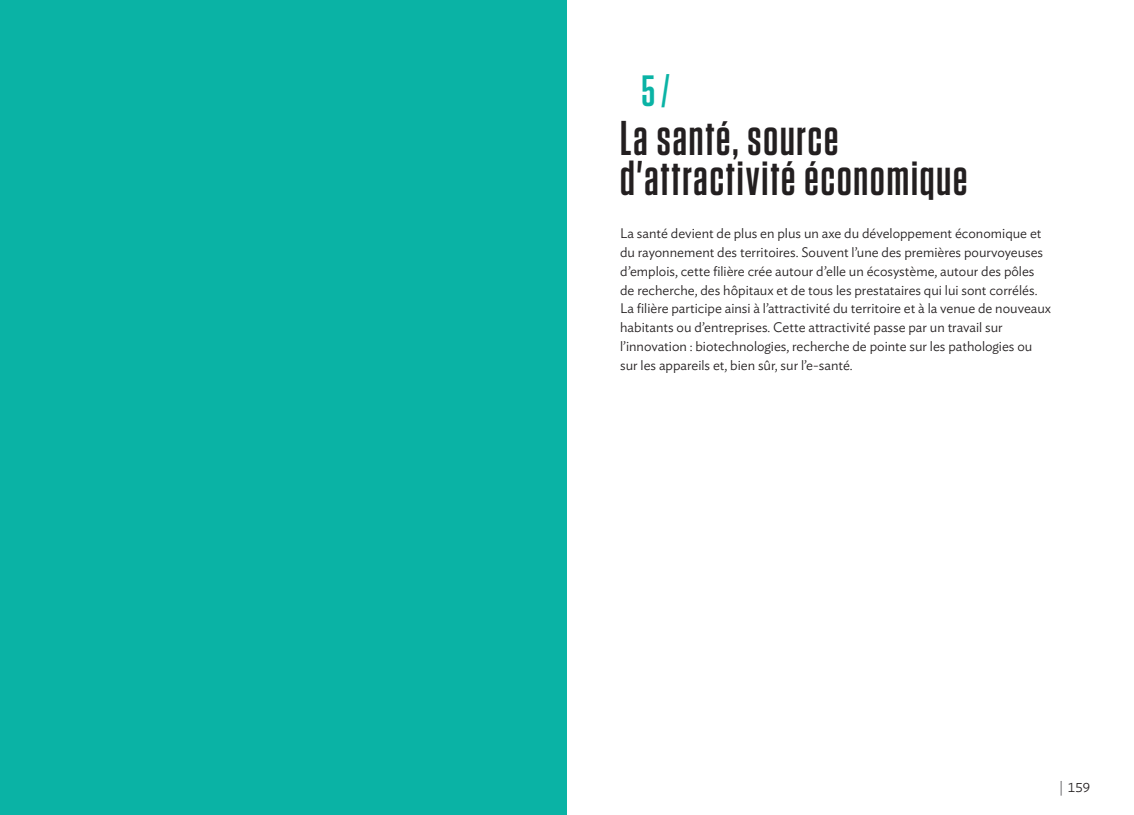
<style>
.page{position:relative;width:1134px;height:815px;background:#fff}
.page>*{position:absolute;margin:0;border:0;box-sizing:border-box;transform-origin:0 0}
._2019_PARTIE{font:600 48.75px/40px "Tungsten Narrow";letter-spacing:.04em;color:#231f20}
._2019_PARTIE_Page_In{font:600 43.75px "Tungsten Narrow";color:#0ab3a5}
.texte_intro{font:300 13.75px/18.8px "Ideal Sans";color:#231f20}
.t1{font:300 13.12px "Ideal Sans";color:#231f20}
.s1{font-size:15px;color:#636366}
</style>
<div class="page">
<div style="left:0;top:0;width:567px;height:815px;background:#0ab3a5"></div>
<p class="_2019_PARTIE_Page_In" style="left:641px;top:69px;width:30px">5 /</p>
<p class="_2019_PARTIE" style="left:620px;top:119px;width:349px">La santé, source d'attractivité économique</p>
<p class="texte_intro" style="left:620px;top:223px;width:432px">La santé devient de plus en plus un axe du développement économique et du rayonnement des territoires. Souvent l’une des premières pourvoyeuses d’emplois, cette filière crée autour d’elle un écosystème, autour des pôles de recherche, des hôpitaux et de tous les prestataires qui lui sont corrélés.<br>La filière participe ainsi à l’attractivité du territoire et à la venue de nouveaux habitants ou d’entreprises. Cette attractivité passe par un travail sur l’innovation : biotechnologies, recherche de pointe sur les pathologies ou sur les appareils et, bien sûr, sur l’e-santé.</p>
<p class="t1" style="left:1059px;top:777px;width:32px"><span class="s1">|</span> 159</p>
</div>
